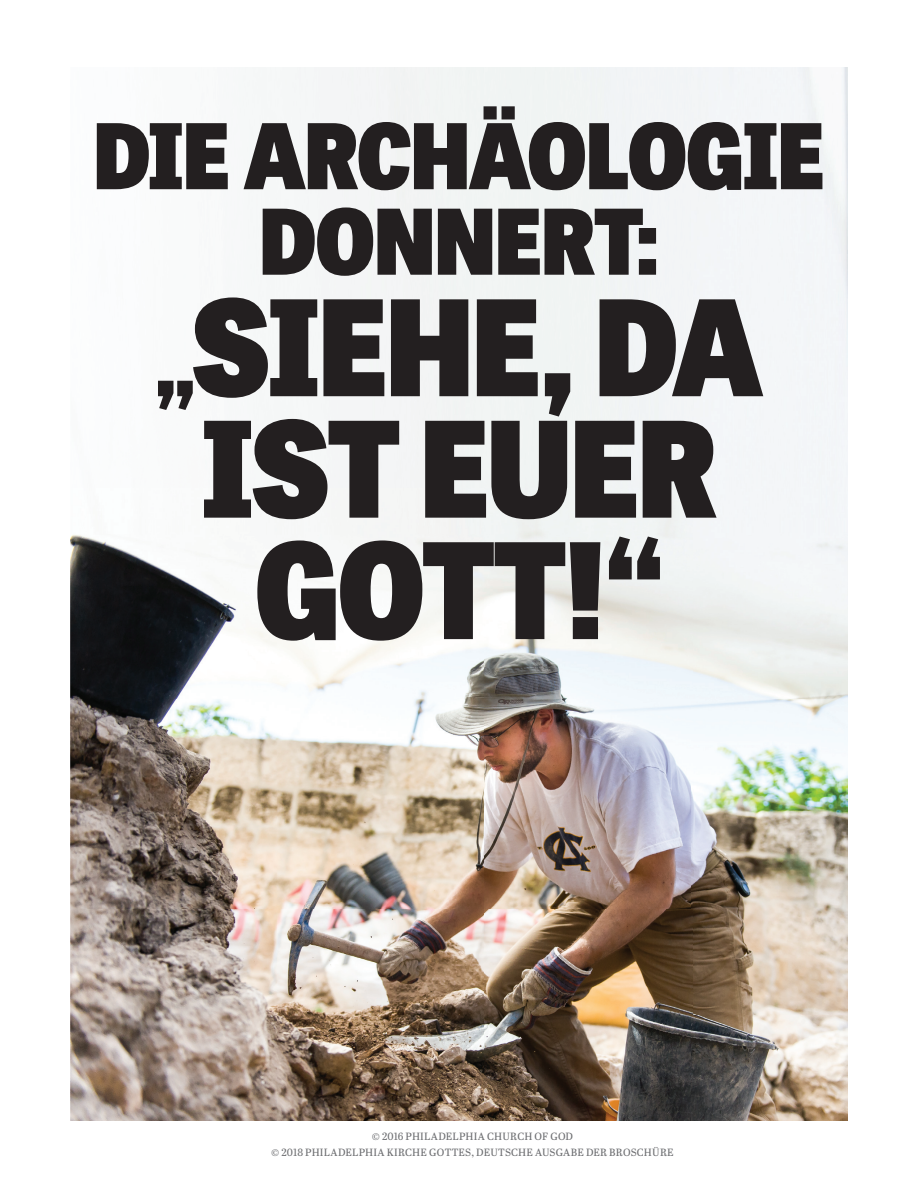
<style>
.page{position:relative;width:918px;height:1188px;background:#fff}
.page>*{position:absolute;margin:0;border:0;box-sizing:border-box;transform-origin:0 0}
.t1{font:800 132px/121.5px "Tablet Gothic Narrow";letter-spacing:-.01em;color:#231f20;text-align:center}
.t2{font:800 90px/85.5px "Tablet Gothic Narrow";letter-spacing:-.01em;color:#231f20;text-align:center}
.t3{font:10.5px/16.5px "Abril Text";letter-spacing:.015em;color:#6c6d70;text-align:center}
.s1{font-size:90px}
</style>
<div class="page">
<img style="left:71px;top:67px;width:776px;height:1054px">
<h2 class="t2" style="left:94px;top:109px;width:732px">DIE ARCHÄOLOGIE<br>DONNERT:</h2>
<h1 class="t1" style="left:156px;top:281px;width:608px"><span class="s1">„</span>SIEHE, DA<br>IST EUER<br>GOTT!“</h1>
<p class="t3" style="left:271px;top:1128px;width:404px">© 2016 PHILADELPHIA CHURCH OF GOD<br>© 2018 PHILADELPHIA KIRCHE GOTTES, DEUTSCHE AUSGABE DER BROSCHÜRE</p>
</div>
